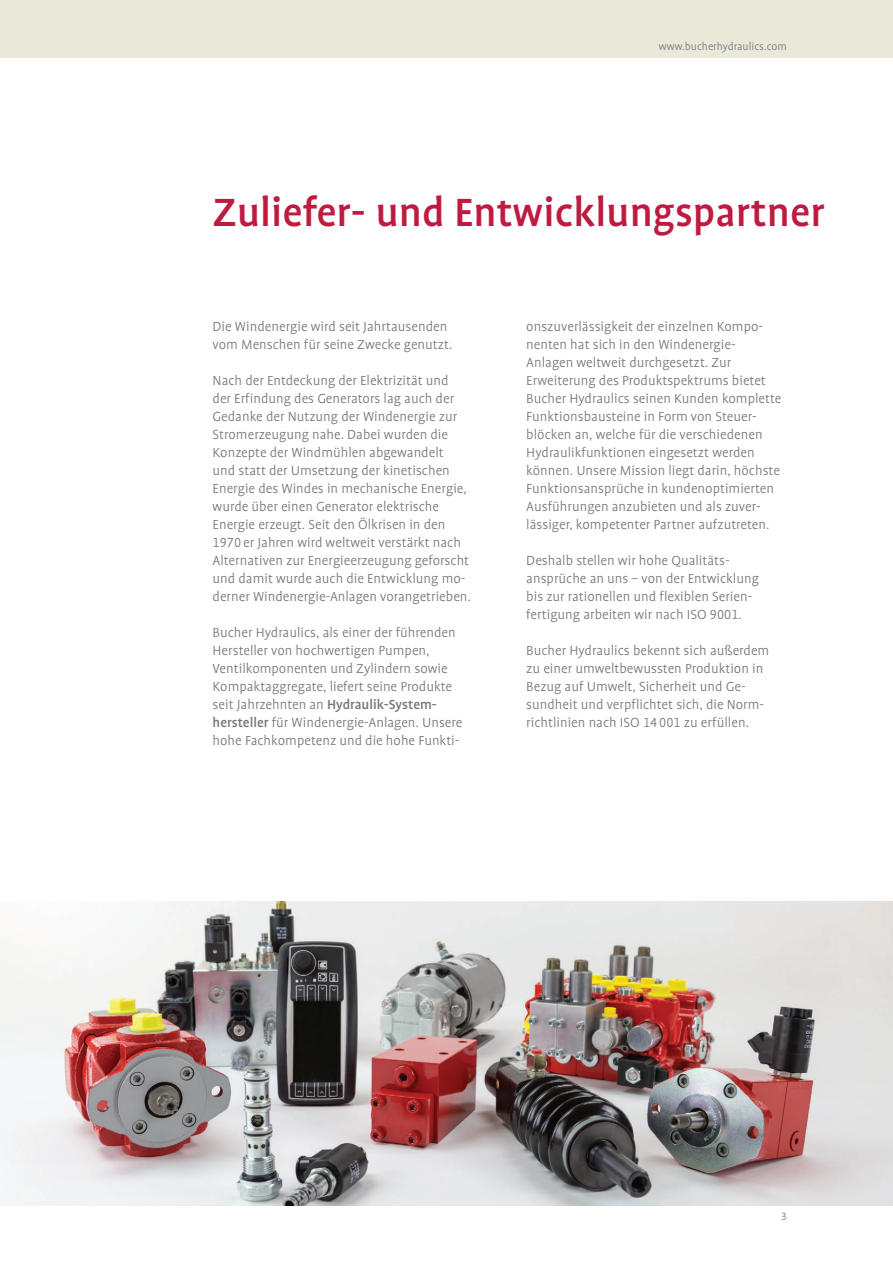
<style>
.page{position:relative;width:893px;height:1263px;background:#fff}
.page>*{position:absolute;margin:0;border:0;box-sizing:border-box;transform-origin:0 0}
.t1{font:500 45px "Bucher Profile";color:#be1b40}
.t2{font:300 15px/18px "Bucher Profile";color:#76787b}
.t3{font:300 12px "Bucher Profile";color:#76787b}
.s1{font-weight:500}
</style>
<div class="page">
<div style="left:0;top:0;width:893px;height:57px;background:#e9e8d9"></div>
<img style="left:0;top:901px;width:893px;height:304px">
<p class="t3" style="left:659px;top:40px;width:129px">www.bucherhydraulics.com</p>
<h1 class="t1" style="left:213px;top:190px;width:614px">Zuliefer- und Entwicklungspartner</h1>
<p class="t2" style="left:213px;top:317px;width:241px">Die Windenergie wird seit Jahrtausenden vom Menschen für seine Zwecke genutzt.</p>
<p class="t2" style="left:213px;top:371px;width:260px">Nach der Entdeckung der Elektrizität und der Erfindung des Generators lag auch der Gedanke der Nutzung der Windenergie zur Stromerzeugung nahe. Dabei wurden die Konzepte der Windmühlen abgewandelt<br>und statt der Umsetzung der kinetischen Energie des Windes in mechanische Energie, wurde über einen Generator elektrische Energie erzeugt. Seit den Ölkrisen in den 1970 er Jahren wird weltweit verstärkt nach Alternativen zur Energieerzeugung geforscht und damit wurde auch die Entwicklung mo&shy;derner Windenergie-Anlagen vorangetrieben.</p>
<p class="t2" style="left:213px;top:623px;width:251px">Bucher Hydraulics, als einer der führenden Hersteller von hochwertigen Pumpen, Ventilkomponenten und Zylindern sowie Kompaktaggregate, liefert seine Produkte seit Jahrzehnten an <span class="s1">Hydraulik-System&shy;hersteller</span> für Windenergie-Anlagen. Unsere hohe Fachkompetenz und die hohe Funkti-</p>
<p class="t2" style="left:526px;top:317px;width:257px">onszuverlässigkeit der einzelnen Kompo&shy;nenten hat sich in den Windenergie-Anlagen weltweit durchgesetzt. Zur Erweiterung des Produktspektrums bietet Bucher Hydraulics seinen Kunden komplette Funktionsbausteine in Form von Steuer&shy;blöcken an, welche für die verschiedenen Hydraulikfunktionen eingesetzt werden können. Unsere Mission liegt darin, höchste Funktionsansprüche in kundenoptimierten Ausführungen anzubieten und als zuver&shy;lässiger, kompetenter Partner aufzutreten.</p>
<p class="t2" style="left:526px;top:551px;width:234px">Deshalb stellen wir hohe Qualitäts&shy;ansprüche an uns – von der Entwicklung bis zur rationellen und flexiblen Serien&shy;fertigung arbeiten wir nach ISO 9001.</p>
<p class="t2" style="left:526px;top:641px;width:245px">Bucher Hydraulics bekennt sich außerdem zu einer umweltbewussten Produktion in Bezug auf Umwelt, Sicherheit und Ge&shy;sundheit und verpflichtet sich, die Norm&shy;richtlinien nach ISO 14 001 zu erfüllen.</p>
<p class="t3" style="left:781px;top:1210px;width:7px">3</p>
</div>
